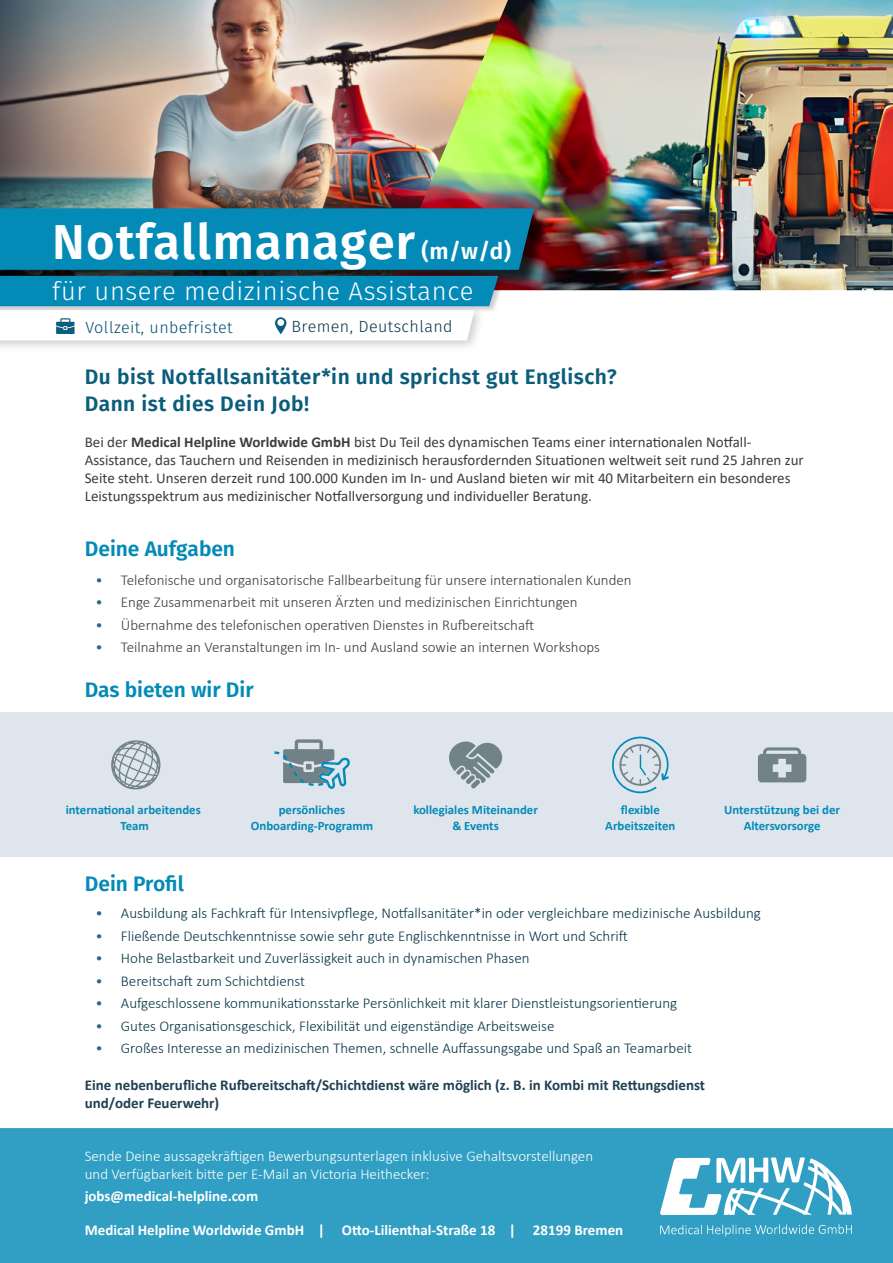
<style>
.page{position:relative;width:893px;height:1263px;background:#fff}
.page>*{position:absolute;margin:0;border:0;box-sizing:border-box;transform-origin:0 0}
.t1{font:600 48.9px "Fira Sans";letter-spacing:.025em;color:#fff}
.t2{font:300 25.65px "Fira Sans";letter-spacing:.025em;color:#fff}
.t3{font:600 21px/27px "Fira Sans";letter-spacing:.025em;color:#0a5d7b}
.t4{font:600 21px "Fira Sans";color:#038ab7}
.t5{font:300 16.2px "Fira Sans";letter-spacing:.025em;color:#024d6d}
.t6{font:300 16.2px "Fira Sans";letter-spacing:.025em;color:#053547}
.t7{font:300 15px "Calibri";color:#053547}
.t8{font:15px/18px "Calibri";color:#3c3c3b}
.t9{font:300 15px "Calibri";color:#3c3c3b}
.t10{font:300 15px/18px "Calibri";color:#fff}
.t11{font:700 15px/18px "Calibri";color:#204153}
.t12{font:700 15px "Calibri";color:#fff}
.t13{font:700 12.75px/15.3px "Calibri";color:#038ab7;text-align:center}
.s1{font-size:22.8px}
.s2{font-weight:700}
.s3{color:#2d6986}
</style>
<div class="page">
<div style="left:0;top:1128px;width:893px;height:135px;background:#309fc3"></div>
<img style="left:0;top:0;width:385px;height:208px">
<img style="left:385px;top:0;width:508px;height:290px">
<div style="left:0;top:712px;width:893px;height:144px;background:#dfe5ed"></div>
<svg style="left:111px;top:740px;width:50px;height:50px"></svg>
<svg style="left:449px;top:741px;width:54px;height:47px"></svg>
<svg style="left:758px;top:747px;width:48px;height:35px"></svg>
<svg style="left:660px;top:1224px;width:192px;height:12px;background:#52afcc"></svg>
<svg style="left:660px;top:1157px;width:192px;height:58px"></svg>
<svg style="left:612px;top:736px;width:57px;height:58px"></svg>
<div style="left:0;top:210px;width:552px;height:79px;background:#000;opacity:.75"></div>
<div style="left:0;top:208px;width:534px;height:62px;background:#038ab7"></div>
<div style="left:0;top:275px;width:505px;height:38px;background:#000;opacity:.2"></div>
<div style="left:0;top:304px;width:486px;height:49px;background:#000;opacity:.2"></div>
<svg style="left:0;top:276px;width:498px;height:64px"></svg>
<svg style="left:274px;top:739px;width:76px;height:50px"></svg>
<h1 class="t1" style="left:52px;top:202px;width:460px">Notfallmanager <span class="s1">(m/w/d)</span></h1>
<h2 class="t2" style="left:52px;top:273px;width:423px">für unsere medizinische Assistance</h2>
<p class="t5" style="left:85px;top:316px;width:149px">Vollzeit, unbefristet</p>
<p class="t6" style="left:292px;top:315px;width:162px">Bremen, Deutschland</p>
<h3 class="t3" style="left:85px;top:362px;width:534px">Du bist Notfallsanitäter*in und sprichst gut Englisch?<br>Dann ist dies Dein Job!</h3>
<p class="t8" style="left:85px;top:433px;width:720px">Bei der <span class="s2">Medical Helpline Worldwide GmbH</span> bist Du Teil des dynamischen Teams einer internationalen Notfall-Assistance, das Tauchern und Reisenden in medizinisch herausfordernden Situationen weltweit seit rund 25 Jahren zur Seite steht. Unseren derzeit rund 100.000 Kunden im In- und Ausland bieten wir mit 40 Mitarbeitern ein besonderes Leistungsspektrum aus medizinischer Notfallversorgung und individueller Beratung.</p>
<h3 class="t4" style="left:85px;top:531px;width:152px">Deine Aufgaben</h3>
<p class="t9" style="left:95px;top:571px;width:538px"><span class="s3">•</span> Telefonische und organisatorische Fallbearbeitung für unsere internationalen Kunden</p>
<p class="t9" style="left:95px;top:593px;width:484px"><span class="s3">•</span> Enge Zusammenarbeit mit unseren Ärzten und medizinischen Einrichtungen</p>
<p class="t9" style="left:95px;top:616px;width:440px"><span class="s3">•</span> Übernahme des telefonischen operativen Dienstes in Rufbereitschaft</p>
<p class="t9" style="left:95px;top:638px;width:506px"><span class="s3">•</span> Teilnahme an Veranstaltungen im In- und Ausland sowie an internen Workshops</p>
<h3 class="t4" style="left:85px;top:672px;width:170px">Das bieten wir Dir</h3>
<p class="t13" style="left:605px;top:802px;width:72px">flexible<br>Arbeitszeiten</p>
<p class="t13" style="left:66px;top:802px;width:137px">international arbeitendes<br>Team</p>
<p class="t13" style="left:251px;top:802px;width:124px">persönliches<br>Onboarding-Programm</p>
<p class="t13" style="left:413px;top:802px;width:126px">kollegiales Miteinander &amp; Events</p>
<p class="t13" style="left:724px;top:802px;width:117px">Unterstützung bei der<br>Altersvorsorge</p>
<h3 class="t4" style="left:85px;top:867px;width:101px">Dein Profil</h3>
<p class="t7" style="left:95px;top:904px;width:667px"><span class="s3">•</span> Ausbildung als Fachkraft für Intensivpflege, Notfallsanitäter*in oder vergleichbare medizinische Ausbildung</p>
<p class="t7" style="left:95px;top:926px;width:534px"><span class="s3">•</span> Fließende Deutschkenntnisse sowie sehr gute Englischkenntnisse in Wort und Schrift</p>
<p class="t7" style="left:95px;top:949px;width:436px"><span class="s3">•</span> Hohe Belastbarkeit und Zuverlässigkeit auch in dynamischen Phasen</p>
<p class="t7" style="left:95px;top:971px;width:211px"><span class="s3">•</span> Bereitschaft zum Schichtdienst</p>
<p class="t7" style="left:95px;top:994px;width:583px"><span class="s3">•</span> Aufgeschlossene kommunikationsstarke Persönlichkeit mit klarer Dienstleistungsorientierung</p>
<p class="t7" style="left:95px;top:1016px;width:461px"><span class="s3">•</span> Gutes Organisationsgeschick, Flexibilität und eigenständige Arbeitsweise</p>
<p class="t7" style="left:95px;top:1039px;width:598px"><span class="s3">•</span> Großes Interesse an medizinischen Themen, schnelle Auffassungsgabe und Spaß an Teamarbeit</p>
<p class="t11" style="left:85px;top:1076px;width:622px">Eine nebenberufliche Rufbereitschaft/Schichtdienst wäre möglich (z. B. in Kombi mit Rettungsdienst und/oder Feuerwehr)</p>
<p class="t10" style="left:85px;top:1147px;width:510px">Sende Deine aussagekräftigen Bewerbungsunterlagen inklusive Gehaltsvorstellungen und Verfügbarkeit bitte per E-Mail an Victoria Heithecker:</p>
<p class="t12" style="left:85px;top:1186px;width:175px">jobs@medical-helpline.com</p>
<p class="t12" style="left:85px;top:1219px;width:540px">Medical Helpline Worldwide GmbH | Otto-Lilienthal-Straße 18 | 28199 Bremen</p>
</div>
